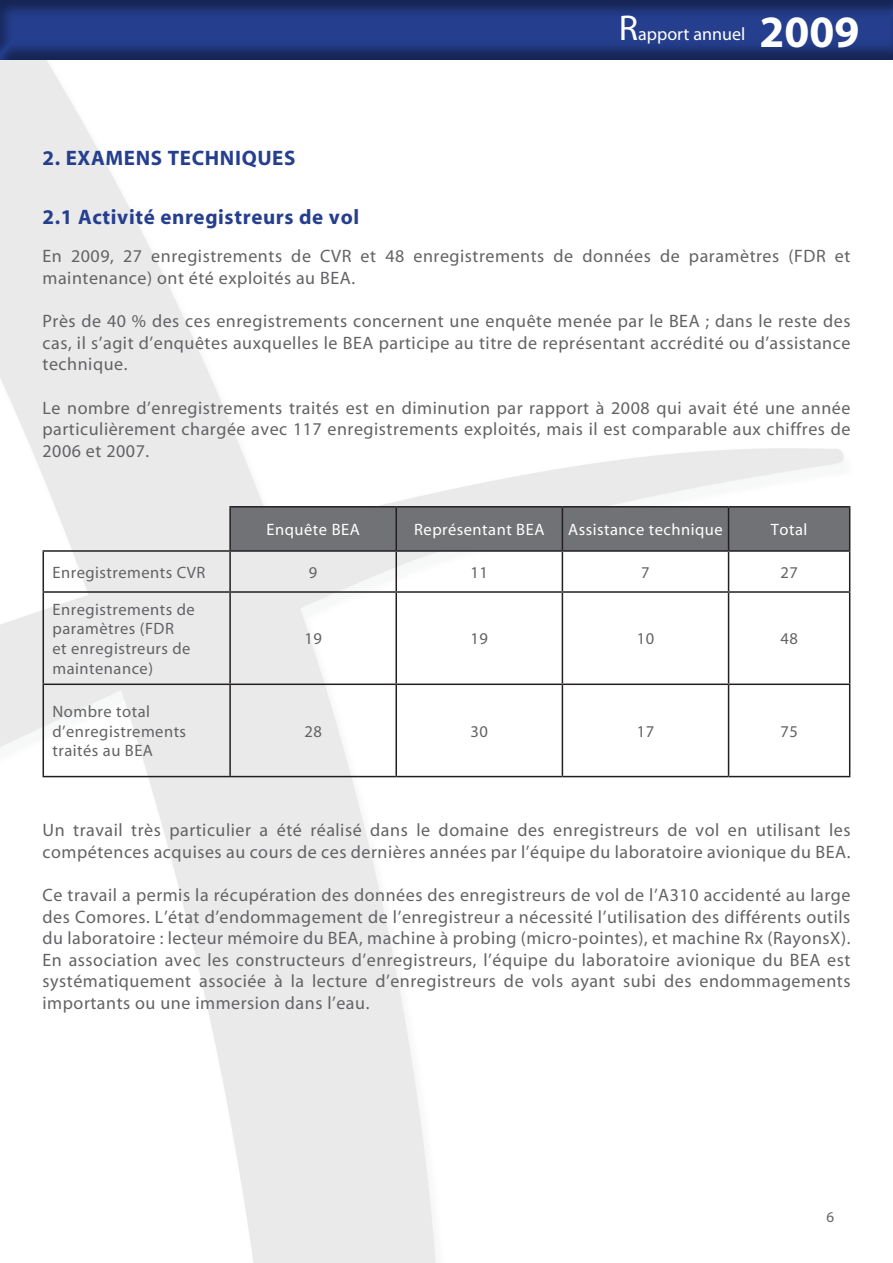
<style>
.page{position:relative;width:893px;height:1263px;background:#fff}
.page>*{position:absolute;margin:0;border:0;box-sizing:border-box;transform-origin:0 0}
.t1{font:700 45px "Myriad";color:#fff}
.t2{font:700 21px "Myriad";letter-spacing:.03em;color:#253f8e}
.t3{font:18px/21.6px "Myriad";letter-spacing:.03em;color:#636366;text-align:justify}
.t4{font:18px "Myriad";color:#fff}
.t5{font:16.5px/19.8px "Myriad";letter-spacing:.03em;color:#636366}
.t6{font:16.5px "Myriad";letter-spacing:.03em;color:#fff}
.t7{font:15px "Myriad";color:#636366}
.s1{font-size:36px}
</style>
<div class="page">
<div style="left:0;top:0;width:893px;height:60px;background:#231f20;opacity:.5"></div>
<div style="left:231px;top:507px;width:618px;height:43px;background:#717275"></div>
<hr style="left:229px;top:506px;width:167px;height:1px;background:#231f20">
<hr style="left:229px;top:507px;width:2px;height:43px;background:#231f20">
<hr style="left:396px;top:506px;width:166px;height:1px;background:#231f20">
<hr style="left:395px;top:507px;width:2px;height:43px;background:#231f20">
<hr style="left:562px;top:506px;width:167px;height:1px;background:#231f20">
<hr style="left:562px;top:507px;width:1px;height:43px;background:#231f20">
<hr style="left:729px;top:506px;width:121px;height:1px;background:#231f20">
<hr style="left:728px;top:507px;width:1px;height:43px;background:#231f20">
<hr style="left:849px;top:507px;width:1px;height:43px;background:#231f20">
<hr style="left:43px;top:550px;width:187px;height:2px;background:#231f20">
<hr style="left:43px;top:552px;width:1px;height:39px;background:#231f20">
<hr style="left:230px;top:550px;width:166px;height:2px;background:#231f20">
<hr style="left:229px;top:552px;width:2px;height:39px;background:#231f20">
<hr style="left:396px;top:550px;width:166px;height:2px;background:#231f20">
<hr style="left:395px;top:552px;width:2px;height:39px;background:#231f20">
<hr style="left:562px;top:550px;width:167px;height:2px;background:#231f20">
<hr style="left:562px;top:552px;width:1px;height:39px;background:#231f20">
<hr style="left:729px;top:550px;width:121px;height:2px;background:#231f20">
<hr style="left:728px;top:552px;width:1px;height:39px;background:#231f20">
<hr style="left:849px;top:552px;width:1px;height:39px;background:#231f20">
<hr style="left:43px;top:591px;width:187px;height:2px;background:#231f20">
<hr style="left:43px;top:593px;width:1px;height:90px;background:#231f20">
<hr style="left:230px;top:591px;width:166px;height:2px;background:#231f20">
<hr style="left:229px;top:593px;width:2px;height:90px;background:#231f20">
<hr style="left:396px;top:591px;width:166px;height:2px;background:#231f20">
<hr style="left:395px;top:593px;width:2px;height:90px;background:#231f20">
<hr style="left:562px;top:591px;width:167px;height:2px;background:#231f20">
<hr style="left:562px;top:593px;width:1px;height:90px;background:#231f20">
<hr style="left:729px;top:591px;width:121px;height:2px;background:#231f20">
<hr style="left:728px;top:593px;width:1px;height:90px;background:#231f20">
<hr style="left:849px;top:593px;width:1px;height:90px;background:#231f20">
<hr style="left:43px;top:683px;width:187px;height:2px;background:#231f20">
<hr style="left:43px;top:685px;width:1px;height:91px;background:#231f20">
<hr style="left:230px;top:683px;width:166px;height:2px;background:#231f20">
<hr style="left:229px;top:685px;width:2px;height:91px;background:#231f20">
<hr style="left:396px;top:683px;width:166px;height:2px;background:#231f20">
<hr style="left:395px;top:685px;width:2px;height:91px;background:#231f20">
<hr style="left:562px;top:683px;width:167px;height:2px;background:#231f20">
<hr style="left:562px;top:685px;width:1px;height:91px;background:#231f20">
<hr style="left:729px;top:683px;width:121px;height:2px;background:#231f20">
<hr style="left:728px;top:685px;width:1px;height:91px;background:#231f20">
<hr style="left:849px;top:685px;width:1px;height:91px;background:#231f20">
<hr style="left:43px;top:776px;width:187px;height:1px;background:#231f20">
<hr style="left:230px;top:776px;width:166px;height:1px;background:#231f20">
<hr style="left:396px;top:776px;width:166px;height:1px;background:#231f20">
<hr style="left:562px;top:776px;width:167px;height:1px;background:#231f20">
<hr style="left:729px;top:776px;width:121px;height:1px;background:#231f20">
<p class="t2" style="left:43px;top:147px;width:254px">2. EXAMENS TECHNIQUES</p>
<p class="t4" style="left:619px;top:25px;width:128px"><span class="s1">R</span>apport annuel</p>
<h1 class="t1" style="left:760px;top:9px;width:101px">2009</h1>
<p class="t2" style="left:43px;top:206px;width:318px">2.1 Activité enregistreurs de vol</p>
<p class="t3" style="left:43px;top:246px;width:809px">En 2009, 27 enregistrements de CVR et 48 enregistrements de données de paramètres (FDR et maintenance) ont été exploités au BEA.</p>
<p class="t3" style="left:43px;top:311px;width:809px">Près de 40 % des ces enregistrements concernent une enquête menée par le BEA ; dans le reste des cas, il s’agit d’enquêtes auxquelles le BEA participe au titre de représentant accrédité ou d’assistance technique.</p>
<p class="t3" style="left:43px;top:398px;width:809px">Le nombre d’enregistrements traités est en diminution par rapport à 2008 qui avait été une année particulièrement chargée avec 117 enregistrements exploités, mais il est comparable aux chiffres de 2006 et 2007.</p>
<p class="t6" style="left:267px;top:521px;width:95px">Enquête BEA</p>
<p class="t6" style="left:414px;top:521px;width:132px">Représentant BEA</p>
<p class="t6" style="left:568px;top:521px;width:156px">Assistance technique</p>
<p class="t6" style="left:771px;top:521px;width:38px">Total</p>
<p class="t5" style="left:53px;top:563px;width:154px">Enregistrements CVR</p>
<p class="t5" style="left:309px;top:563px;width:10px">9</p>
<p class="t5" style="left:471px;top:563px;width:19px">11</p>
<p class="t5" style="left:641px;top:563px;width:10px">7</p>
<p class="t5" style="left:780px;top:563px;width:19px">27</p>
<p class="t5" style="left:53px;top:600px;width:144px">Enregistrements de paramètres (FDR<br>et enregistreurs de maintenance)</p>
<p class="t5" style="left:304px;top:630px;width:19px">19</p>
<p class="t5" style="left:471px;top:630px;width:19px">19</p>
<p class="t5" style="left:637px;top:630px;width:19px">10</p>
<p class="t5" style="left:780px;top:630px;width:19px">48</p>
<p class="t5" style="left:53px;top:702px;width:135px">Nombre total d’enregistrements traités au BEA</p>
<p class="t5" style="left:304px;top:722px;width:19px">28</p>
<p class="t5" style="left:471px;top:722px;width:19px">30</p>
<p class="t5" style="left:637px;top:722px;width:19px">17</p>
<p class="t5" style="left:780px;top:722px;width:19px">75</p>
<p class="t3" style="left:43px;top:820px;width:809px">Un travail très particulier a été réalisé dans le domaine des enregistreurs de vol en utilisant les compétences acquises au cours de ces dernières années par l’équipe du laboratoire avionique du BEA.</p>
<p class="t3" style="left:43px;top:885px;width:809px">Ce travail a permis la récupération des données des enregistreurs de vol de l’A310 accidenté au large des Comores. L’état d’endommagement de l’enregistreur a nécessité l’utilisation des différents outils du laboratoire : lecteur mémoire du BEA, machine à probing (micro-pointes), et machine Rx (RayonsX).<br>En association avec les constructeurs d’enregistreurs, l’équipe du laboratoire avionique du BEA est systématiquement associée à la lecture d’enregistreurs de vols ayant subi des endommagements importants ou une immersion dans l’eau.</p>
<p class="t7" style="left:826px;top:1209px;width:9px">6</p>
</div>
